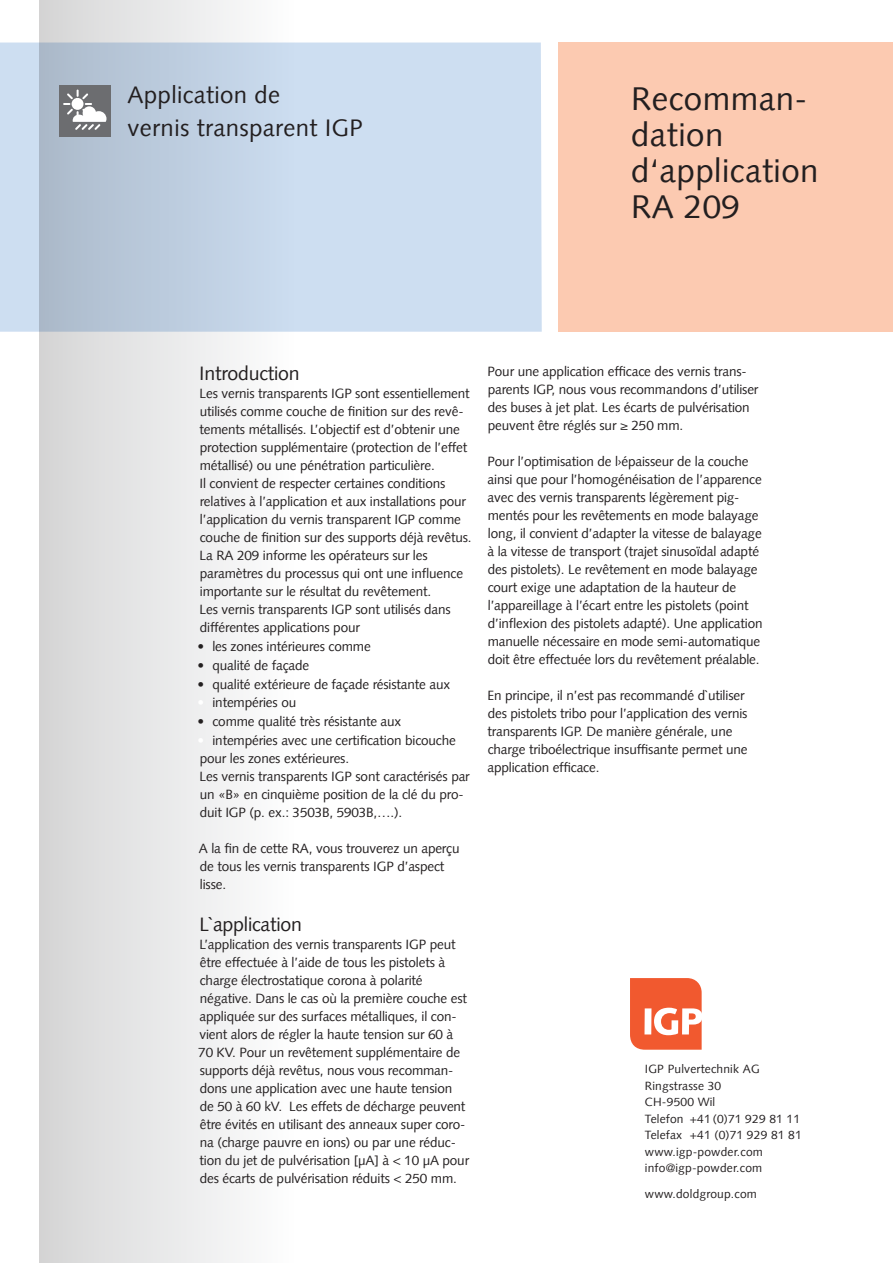
<style>
.page{position:relative;width:893px;height:1263px;background:#fff}
.page>*{position:absolute;margin:0;border:0;box-sizing:border-box;transform-origin:0 0}
.t1{font:33px/36px "Syntax Com";letter-spacing:.015em;color:#231f20}
.t2{font:24px/33px "Syntax Com";letter-spacing:.015em;color:#231f20}
.t3{font:19.5px "Syntax Com";letter-spacing:-.01em;color:#231f20}
.t4{font:13.5px/18px "Syntax Com";letter-spacing:-.01em;color:#231f20}
.t5{font:12px/16.5px "Syntax Com";letter-spacing:.015em;color:#231f20}
.s1{color:#fff}
</style>
<div class="page">
<div style="left:0;top:43px;width:542px;height:289px;background:#cddef1"></div>
<div style="left:559px;top:43px;width:334px;height:289px;background:#fccab1"></div>
<svg style="left:39px;top:0;width:255px;height:1263px"></svg>
<div style="left:60px;top:85px;width:51px;height:51px;background:#6c6d70"></div>
<svg style="left:63px;top:90px;width:44px;height:40px"></svg>
<svg style="left:630px;top:978px;width:72px;height:72px"></svg>
<h2 class="t2" style="left:128px;top:78px;width:237px">Application de<br>vernis transparent IGP</h2>
<h1 class="t1" style="left:631px;top:80px;width:189px">Recomman&shy;dation d‘application<br>RA 209</h1>
<h3 class="t3" style="left:199px;top:362px;width:102px">Introduction</h3>
<p class="t4" style="left:200px;top:385px;width:274px">Les vernis transparents IGP sont essentiellement utilisés comme couche de finition sur des revê&shy;tements métallisés. L’objectif est d’obtenir une protection supplémentaire (protection de l’effet métallisé) ou une pénétration particulière.<br>Il convient de respecter certaines conditions relatives à l’application et aux installations pour l’application du vernis transparent IGP comme couche de finition sur des supports déjà revêtus.<br>La RA 209 informe les opérateurs sur les paramètres du processus qui ont une influence importante sur le résultat du revêtement.<br>Les vernis transparents IGP sont utilisés dans différentes applications pour</p>
<p class="t4" style="left:198px;top:637px;width:175px">• les zones intérieures comme</p>
<p class="t4" style="left:198px;top:656px;width:113px">• qualité de façade</p>
<p class="t4" style="left:198px;top:675px;width:254px">• qualité extérieure de façade résistante aux</p>
<p class="t4" style="left:198px;top:694px;width:100px"><span class="s1">•</span> intempéries ou</p>
<p class="t4" style="left:198px;top:712px;width:205px">• comme qualité très résistante aux</p>
<p class="t4" style="left:198px;top:731px;width:274px"><span class="s1">•</span> intempéries avec une certification bicouche pour les zones extérieures.<br>Les vernis transparents IGP sont caractérisés par un «B» en cinquième position de la clé du pro&shy;duit IGP (p. ex.: 3503B, 5903B,….).</p>
<p class="t4" style="left:199px;top:839px;width:262px">A la fin de cette RA, vous trouverez un aperçu de tous les vernis transparents IGP d’aspect lisse.</p>
<h3 class="t3" style="left:199px;top:913px;width:104px">L`application</h3>
<p class="t4" style="left:198px;top:935px;width:272px">L’application des vernis transparents IGP peut être effectuée à l’aide de tous les pistolets à charge électrostatique corona à polarité négative. Dans le cas où la première couche est appliquée sur des surfaces métalliques, il con&shy;vient alors de régler la haute tension sur 60 à 70 KV. Pour un revêtement supplémentaire de supports déjà revêtus, nous vous recomman&shy;dons une application avec une haute tension<br>de 50 à 60 kV. Les effets de décharge peuvent être évités en utilisant des anneaux super coro&shy;na (charge pauvre en ions) ou par une réduc&shy;tion du jet de pulvérisation [µA] à &lt; 10 µA pour des écarts de pulvérisation réduits &lt; 250 mm.</p>
<p class="t4" style="left:488px;top:362px;width:272px">Pour une application efficace des vernis trans&shy;parents IGP, nous vous recommandons d’utiliser des buses à jet plat. Les écarts de pulvérisation peuvent être réglés sur ≥ 250 mm.</p>
<p class="t4" style="left:488px;top:452px;width:276px">Pour l’optimisation de l›épaisseur de la couche ainsi que pour l’homogénéisation de l’apparence avec des vernis transparents légèrement pig&shy;mentés pour les revêtements en mode balayage long, il convient d’adapter la vitesse de balayage à la vitesse de transport (trajet sinusoïdal adapté des pistolets). Le revêtement en mode balayage court exige une adaptation de la hauteur de l’appareillage à l’écart entre les pistolets (point d’inflexion des pistolets adapté). Une application manuelle nécessaire en mode semi-automatique doit être effectuée lors du revêtement préalable.</p>
<p class="t4" style="left:487px;top:686px;width:262px">En principe, il n’est pas recommandé d`utiliser des pistolets tribo pour l’application des vernis transparents IGP. De manière générale, une charge triboélectrique insuffisante permet une application efficace.</p>
<p class="t5" style="left:645px;top:1061px;width:158px">IGP Pulvertechnik AG<br>Ringstrasse 30<br>CH-9500 Wil<br>Telefon +41 (0)71 929 81 11<br>Telefax +41 (0)71 929 81 81 www.igp-powder.com info@igp-powder.com</p>
<p class="t5" style="left:645px;top:1185px;width:113px">www.doldgroup.com</p>
</div>
